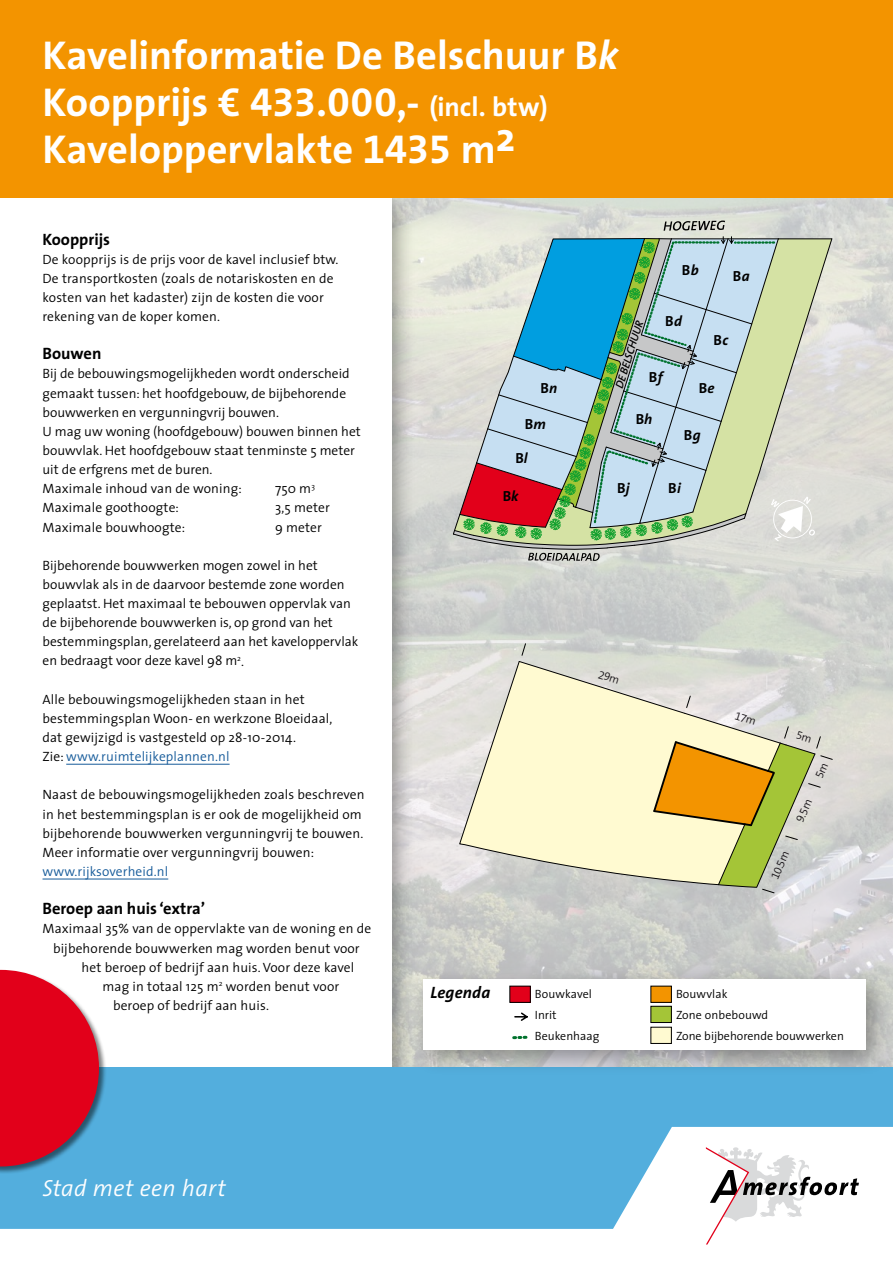
<style>
.page{position:relative;width:893px;height:1263px;background:#fff}
.page>*{position:absolute;margin:0;border:0;box-sizing:border-box;transform-origin:0 0}
.t1{font:700 40.5px/46.8px "The Sans";color:#fff}
.t2{font:italic 300 23.4px "The Sans";letter-spacing:.01em;color:#fff}
.t3{font:700 16.5px "The Sans";color:#000}
.t4{font:italic 700 16.5px "The Sans";letter-spacing:.01em;color:#000}
.t5{font:700 14.7px "The Sans";color:#000}
.t6{font:300 13.5px/19.2px "The Sans";letter-spacing:.01em;color:#000}
.t7{font:300 13.5px "The Sans";letter-spacing:.01em;color:#165b9a}
.t8{font:300 12px/21px "The Sans";color:#000}
.t9{font:11.4px "The Sans Semi Light Expert";color:#1b171b}
.t10{font:italic 600 11.25px "The Sans";color:#000}
.s1{font-style:italic}
.s2{font-family:"The Sans Bold Expert";font-weight:400}
.s3{font-size:27px}
.s4{color:#165b9a}
.s5{font-family:"The Sans";font-weight:300}
</style>
<div class="page">
<img style="left:417px;top:198px;width:476px;height:869px">
<div style="left:0;top:185px;width:417px;height:954px;background:#000;opacity:.35"></div>
<div style="left:0;top:198px;width:391px;height:915px;background:#fff"></div>
<div style="left:0;top:1067px;width:893px;height:196px;background:#53aedd"></div>
<div style="left:0;top:0;width:893px;height:198px;background:#f39400"></div>
<svg style="left:0;top:1127px;width:893px;height:136px"></svg>
<svg style="left:706px;top:1147px;width:153px;height:97px;background:#e4e2e2"></svg>
<div style="left:0;top:969px;width:107px;height:205px;background:#000;opacity:.5"></div>
<svg style="left:0;top:970px;width:99px;height:196px"></svg>
<svg style="left:459px;top:660px;width:59px;height:225px;background:#e8e5d3"></svg>
<hr style="left:66px;top:764px;width:164px;height:1px;background:#165b9a">
<hr style="left:43px;top:879px;width:125px;height:1px;background:#165b9a">
<svg style="left:664px;top:221px;width:61px;height:10px"></svg>
<svg style="left:452px;top:237px;width:381px;height:324px;background:#b0c5c1"></svg>
<div style="left:410px;top:966px;width:481px;height:110px;background:#000;opacity:.35"></div>
<div style="left:423px;top:979px;width:442px;height:71px;background:#fff"></div>
<div style="left:510px;top:986px;width:20px;height:16px;background:#e2001a"></div>
<div style="left:509px;top:986px;width:22px;height:17px;border:1px solid #000"></div>
<svg style="left:514px;top:1012px;width:14px;height:9px"></svg>
<svg style="left:514px;top:1036px;width:12px;height:3px"></svg>
<div style="left:651px;top:986px;width:20px;height:16px;background:#f39400"></div>
<div style="left:650px;top:986px;width:22px;height:17px;border:1px solid #000"></div>
<div style="left:651px;top:1006px;width:20px;height:16px;background:#a4c537"></div>
<div style="left:650px;top:1006px;width:22px;height:17px;border:1px solid #000"></div>
<div style="left:651px;top:1027px;width:20px;height:16px;background:#fffad1"></div>
<div style="left:650px;top:1027px;width:22px;height:17px;border:1px solid #000"></div>
<svg style="left:518px;top:643px;width:315px;height:251px;background:#e3dbb4"></svg>
<h1 class="t1" style="left:43px;top:32px;width:577px">Kavelinformatie De Belschuur B<span class="s1">k<br></span>Koopprijs € <span class="s2">433.000</span>,- <span class="s3">(incl. btw)<br></span>Kaveloppervlakte <span class="s2">1435</span> m2</h1>
<p class="t3" style="left:43px;top:228px;width:69px">Koopprijs</p>
<p class="t6" style="left:43px;top:250px;width:297px">De koopprijs is de prijs voor de kavel inclusief btw.<br>De transportkosten (zoals de notariskosten en de kosten van het kadaster) zijn de kosten die voor rekening van de koper komen.</p>
<p class="t3" style="left:43px;top:343px;width:60px">Bouwen</p>
<p class="t6" style="left:43px;top:364px;width:320px">Bij de bebouwingsmogelijkheden wordt onderscheid gemaakt tussen: het hoofdgebouw, de bijbehorende bouwwerken en vergunningvrij bouwen.<br>U mag uw woning (hoofdgebouw) bouwen binnen het bouwvlak. Het hoofdgebouw staat tenminste 5 meter uit de erfgrens met de buren.<br>Maximale inhoud van de woning:</p>
<p class="t6" style="left:275px;top:479px;width:41px">750 m<sup>3</sup></p>
<p class="t6" style="left:43px;top:498px;width:138px">Maximale goothoogte:</p>
<p class="t6" style="left:275px;top:498px;width:57px">3,5 meter</p>
<p class="t6" style="left:43px;top:517px;width:144px">Maximale bouwhoogte:</p>
<p class="t6" style="left:275px;top:517px;width:48px">9 meter</p>
<p class="t6" style="left:43px;top:556px;width:317px">Bijbehorende bouwwerken mogen zowel in het bouwvlak als in de daarvoor bestemde zone worden geplaatst. Het maximaal te bebouwen oppervlak van de bijbehorende bouwwerken is, op grond van het bestemmingsplan, gerelateerd aan het kaveloppervlak en bedraagt voor deze kavel 98 m<sup>2</sup>.</p>
<p class="t6" style="left:43px;top:690px;width:291px">Alle bebouwingsmogelijkheden staan in het bestemmingsplan Woon- en werkzone Bloeidaal, dat gewijzigd is vastgesteld op 28-10-2014.<br>Zie: <span class="s4">www.ruimtelijkeplannen.nl</span></p>
<p class="t6" style="left:43px;top:785px;width:324px">Naast de bebouwingsmogelijkheden zoals beschreven in het bestemmingsplan is er ook de mogelijkheid om bijbehorende bouwwerken vergunningvrij te bouwen.<br>Meer informatie over vergunningvrij bouwen:</p>
<p class="t7" style="left:43px;top:863px;width:127px">www.rijksoverheid.nl</p>
<p class="t3" style="left:43px;top:898px;width:164px">Beroep aan huis ‘extra’</p>
<p class="t6" style="left:43px;top:919px;width:330px">Maximaal 35% van de oppervlakte van de woning en de</p>
<p class="t6" style="left:53px;top:938px;width:308px">bijbehorende bouwwerken mag worden benut voor</p>
<p class="t6" style="left:82px;top:958px;width:274px">het beroep of bedrijf aan huis. Voor deze kavel</p>
<p class="t6" style="left:103px;top:977px;width:238px">mag in totaal 125 m<sup>2</sup> worden benut voor</p>
<p class="t6" style="left:113px;top:996px;width:157px">beroep of bedrijf aan huis.</p>
<h2 class="t2" style="left:43px;top:1173px;width:185px">Stad met een hart</h2>
<p class="t5" style="left:541px;top:379px;width:18px">B<span class="s1">n</span></p>
<p class="t5" style="left:525px;top:414px;width:22px">B<span class="s1">m</span></p>
<p class="t5" style="left:515px;top:448px;width:14px">B<span class="s1">l</span></p>
<p class="t5" style="left:503px;top:487px;width:17px">B<span class="s1">k</span></p>
<p class="t5" style="left:682px;top:261px;width:18px">B<span class="s1">b</span></p>
<p class="t5" style="left:733px;top:267px;width:18px">B<span class="s1">a</span></p>
<p class="t5" style="left:665px;top:311px;width:18px">B<span class="s1">d</span></p>
<p class="t10" style="left:612px;top:386px;width:72px;rotate:-73deg">DE BELSCHUUR</p>
<p class="t5" style="left:649px;top:368px;width:16px">B<span class="s1">f</span></p>
<p class="t5" style="left:636px;top:410px;width:18px">B<span class="s1">h</span></p>
<p class="t5" style="left:713px;top:331px;width:16px">B<span class="s1">c</span></p>
<p class="t5" style="left:699px;top:379px;width:17px">B<span class="s1">e</span></p>
<p class="t5" style="left:684px;top:426px;width:18px">B<span class="s1">g</span></p>
<p class="t5" style="left:617px;top:478px;width:14px">B<span class="s1">j</span></p>
<p class="t5" style="left:668px;top:479px;width:14px">B<span class="s1">i</span></p>
<p class="t9" style="left:793px;top:818px;width:25px;rotate:-66deg">9.5<span class="s5">m</span></p>
<p class="t9" style="left:768px;top:875px;width:31px;rotate:-66deg">10.5<span class="s5">m</span></p>
<p class="t4" style="left:430px;top:982px;width:61px">Legenda</p>
<p class="t8" style="left:535px;top:983px;width:66px">Bouwkavel<br>Inrit<br>Beukenhaag</p>
<p class="t8" style="left:676px;top:983px;width:169px">Bouwvlak<br>Zone onbebouwd<br>Zone bijbehorende bouwwerken</p>
</div>
